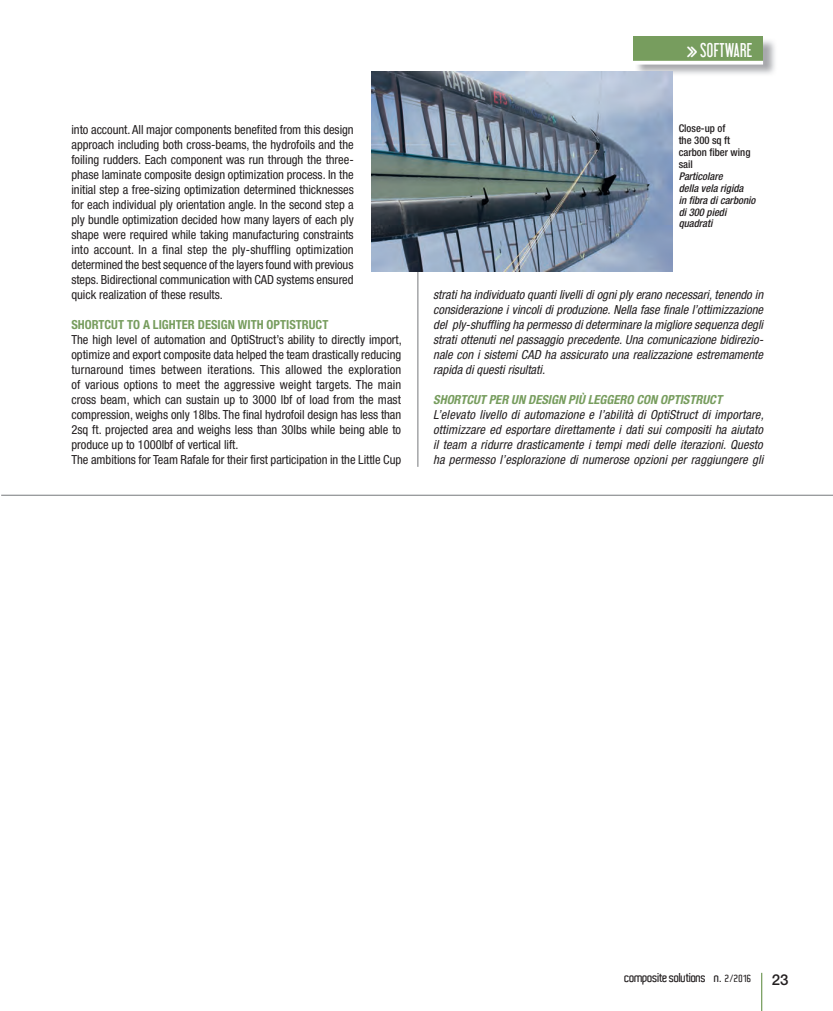
<style>
.page{position:relative;width:833px;height:1011px;background:#fff}
.page>*{position:absolute;margin:0;border:0;box-sizing:border-box;transform-origin:0 0}
.t1{font:17.5px "Libel Suit";letter-spacing:.02em;color:#fff}
.t2{font:500 15px "Helvetica Neue";color:#231f20}
.t3{font:condensed 12.5px/15px "Helvetica Neue";letter-spacing:-.005em;color:#231f20;text-align:justify}
.t4{font:italic condensed 12.5px/15px "Helvetica Neue";letter-spacing:.01em;color:#231f20;text-align:justify}
.t5{font:italic 700 condensed 12.5px "Helvetica Neue";color:#779d5e}
.t6{font:700 condensed 12.5px "Helvetica Neue";color:#779d5e}
.t7{font:600 12.5px "Aldo";letter-spacing:-.045em;color:#231f20}
.t8{font:italic 500 condensed 10.62px/11.9px "Helvetica Neue";color:#231f20}
.t9{font:500 condensed 10.62px/11.9px "Helvetica Neue";color:#231f20}
.s1{font-family:"KG Arrows";font-size:25px}
.s2{font-size:10px}
</style>
<div class="page">
<img style="left:637px;top:38px;width:138px;height:38px">
<div style="left:633px;top:36px;width:129px;height:26px;background:#779d5e"></div>
<svg style="left:633px;top:61px;width:129px;height:4px"></svg>
<hr style="left:760px;top:972px;width:1px;height:38px;background:#779d5e">
<hr style="left:1px;top:494px;width:831px;height:1px;background:#76787b">
<hr style="left:417px;top:124px;width:1px;height:342px;background:#76787b">
<img style="left:371px;top:71px;width:300px;height:201px">
<p class="t3" style="left:71px;top:122px;width:284px">into account. All major components benefited from this design approach including both cross-beams, the hydrofoils and the foiling rudders. Each component was run through the three&shy;phase laminate composite design optimization process. In the initial step a free-sizing optimization determined thicknesses for each individual ply orientation angle. In the second step a ply bundle optimization decided how many layers of each ply shape were required while taking manufacturing constraints into account. In a final step the ply-shuffling optimization determined the best sequence of the layers found with previous steps. Bidirectional communication with CAD systems ensured quick realization of these results.</p>
<p class="t6" style="left:71px;top:317px;width:258px">SHORTCUT TO A LIGHTER DESIGN WITH OPTISTRUCT</p>
<p class="t3" style="left:71px;top:332px;width:332px;text-align:left">The high level of automation and OptiStruct’s ability to directly import, optimize and export composite data helped the team drastically reducing turnaround times between iterations. This allowed the exploration of various options to meet the aggressive weight targets. The main cross beam, which can sustain up to 3000 lbf of load from the mast compression, weighs only 18lbs. The final hydrofoil design has less than 2sq ft. projected area and weighs less than 30lbs while being able to produce up to 1000lbf of vertical lift.<br>The ambitions for Team Rafale for their first participation in the Little Cup</p>
<h1 class="t1" style="left:685px;top:40px;width:68px"><span class="s1">w</span>SOFTWARE</h1>
<p class="t9" style="left:678px;top:122px;width:73px">Close-up of<br>the 300 sq ft carbon fiber wing sail</p>
<p class="t8" style="left:678px;top:170px;width:78px">Particolare<br>della vela rigida<br>in fibra di carbonio di 300 piedi quadrati</p>
<p class="t4" style="left:433px;top:287px;width:331px">strati ha individuato quanti livelli di ogni ply erano necessari, tenendo in considerazione i vincoli di produzione. Nella fase finale l’ottimizzazione del ply-shuffling ha permesso di determinare la migliore sequenza degli strati ottenuti nel passaggio precedente. Una comunicazione bidirezio&shy;nale con i sistemi CAD ha assicurato una realizzazione estremamente rapida di questi risultati.</p>
<p class="t5" style="left:433px;top:392px;width:290px">SHORTCUT PER UN DESIGN PIÙ LEGGERO CON OPTISTRUCT</p>
<p class="t4" style="left:433px;top:407px;width:332px">L’elevato livello di automazione e l’abilità di OptiStruct di importare, ottimizzare ed esportare direttamente i dati sui compositi ha aiutato il team a ridurre drasticamente i tempi medi delle iterazioni. Questo ha permesso l’esplorazione di numerose opzioni per raggiungere gli</p>
<p class="t7" style="left:624px;top:970px;width:128px">composite solutions n. <span class="s2">2/2016</span></p>
<p class="t2" style="left:771px;top:969px;width:18px">23</p>
</div>
